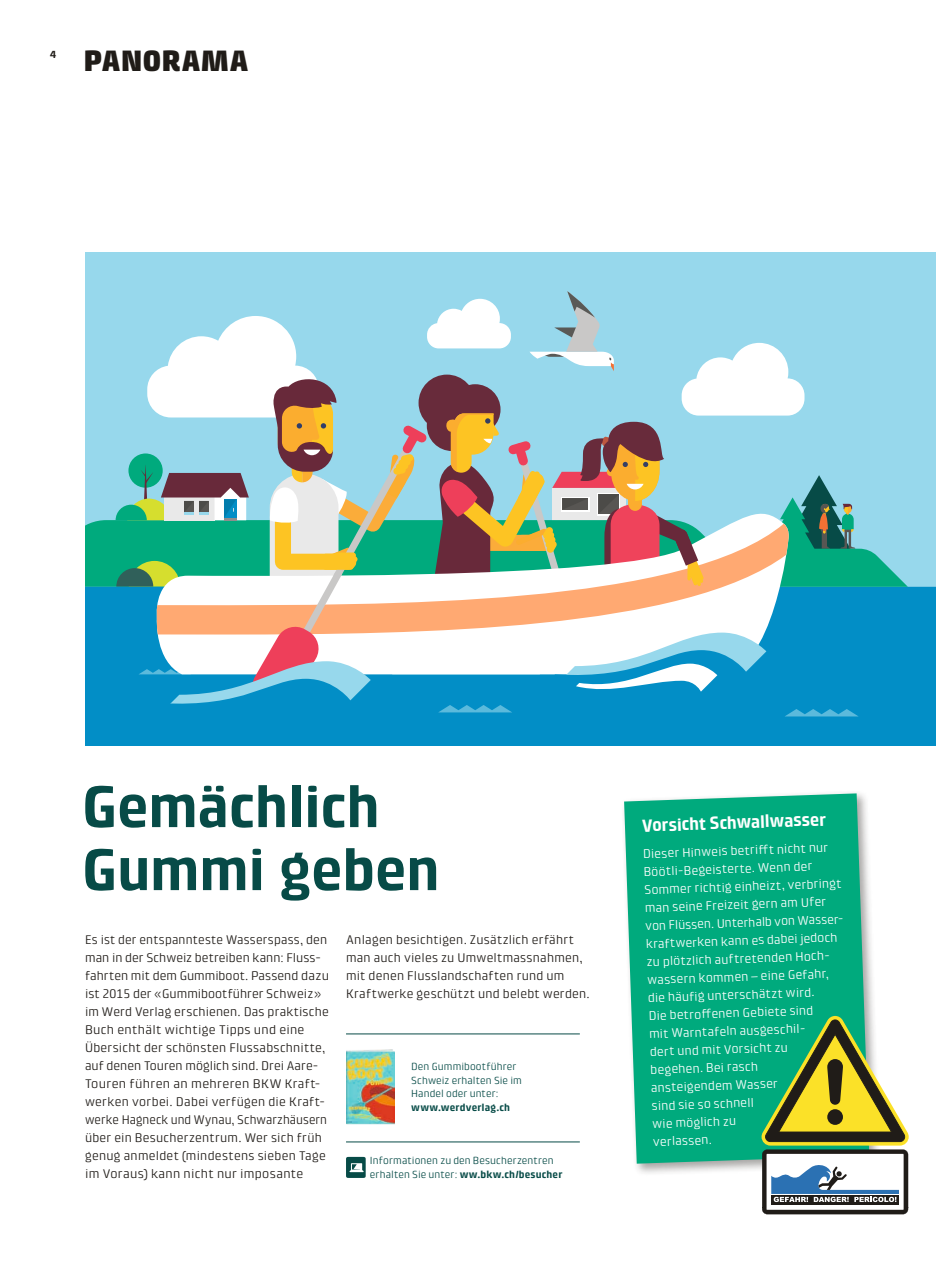
<style>
.page{position:relative;width:936px;height:1263px;background:#fff}
.page>*{position:absolute;margin:0;border:0;box-sizing:border-box;transform-origin:0 0}
.t1{font:700 60px/63px "Klint Pro";letter-spacing:-.015em;color:#074b47}
.t2{font:900 30px "Klint Pro";color:#201c18}
.t3{font:700 18px "Klint Pro";color:#fff}
.t4{font:12.75px/18px "Klint Pro";letter-spacing:.015em;color:#201c18}
.t5{font:12.75px/18px "Klint Pro";color:#fff}
.t6{font:10.5px/13.5px "Klint Pro";letter-spacing:.01em;color:#074b47}
.t7{font:700 10.5px "Klint Pro";letter-spacing:.01em;color:#074b47}
.t8{font:700 10.5px "Klint Pro";color:#201c18}
.s1{font-weight:700}
</style>
<div class="page">
<div style="left:85px;top:253px;width:850px;height:493px;background:#97d8ec"></div>
<svg style="left:85px;top:291px;width:850px;height:455px"></svg>
<svg style="left:346px;top:1157px;width:19px;height:21px"></svg>
<img style="left:346px;top:1049px;width:48px;height:76px">
<hr style="left:346px;top:1033px;width:233px;height:1px;background:#074b47">
<hr style="left:346px;top:1141px;width:233px;height:1px;background:#074b47">
<div style="left:621px;top:790px;width:260px;height:386px;background:#201c18;opacity:.4"></div>
<svg style="left:624px;top:793px;width:245px;height:371px;background:#11ae85"></svg>
<svg style="left:761px;top:1016px;width:147px;height:198px"></svg>
<p class="t8" style="left:50px;top:49px;width:7px">4</p>
<h2 class="t2" style="left:83px;top:44px;width:167px">PANORAMA</h2>
<h1 class="t1" style="left:82px;top:775px;width:360px">Gemächlich<br>Gummi geben</h1>
<p class="t4" style="left:85px;top:930px;width:245px">Es ist der entspannteste Wasserspass, den man in der Schweiz betreiben kann: Fluss&shy;fahrten mit dem Gummiboot. Passend dazu ist 2015 der «Gummibootführer Schweiz» im Werd Verlag erschienen. Das praktische Buch enthält wichtige Tipps und eine Übersicht der schönsten Flussabschnitte, auf denen Touren möglich sind. Drei Aare-Touren führen an mehreren BKW Kraft&shy;werken vorbei. Dabei verfügen die Kraft&shy;werke Hagneck und Wynau, Schwarzhäusern über ein Besucherzentrum. Wer sich früh genug anmeldet (mindestens sieben Tage im Voraus) kann nicht nur imposante</p>
<p class="t4" style="left:346px;top:930px;width:245px">Anlagen besichtigen. Zusätzlich erfährt man auch vieles zu Umweltmassnahmen, mit denen Flusslandschaften rund um Kraftwerke geschützt und belebt werden.</p>
<p class="t6" style="left:411px;top:1060px;width:112px">Den Gummibootführer<br>Schweiz erhalten Sie im<br>Handel oder unter:</p>
<p class="t7" style="left:411px;top:1101px;width:100px">www.werdverlag.ch</p>
<p class="t6" style="left:370px;top:1154px;width:194px">Informationen zu den Besucherzentren erhalten Sie unter: <span class="s1">ww.bkw.ch/besucher</span></p>
<h3 class="t3" style="left:641px;top:815px;width:186px;rotate:-2deg">Vorsicht Schwallwasser</h3>
<p class="t5" style="left:642px;top:845px;width:200px;rotate:-2deg">Dieser Hinweis betriff t nicht nur<br>Böötli--Begeisterte. Wenn der<br>Sommer richtig einheizt, verbringt man seine Freizeit gern am Ufer von Flüssen. Unterhalb von Wasser-- kraftwerken kann es dabei jedoch zu plötzlich auftretenden Hoch&shy;wassern kommen – eine Gefahr, die häufi g unterschätzt wird.<br>Die betroff enen Gebiete sind<br>mit Warntafeln ausgeschil-<br>dert und mit Vorsicht zu<br>begehen. Bei rasch<br>ansteigendem Wasser<br>sind sie so schnell<br>wie möglich zu<br>verlassen.</p>
</div>
